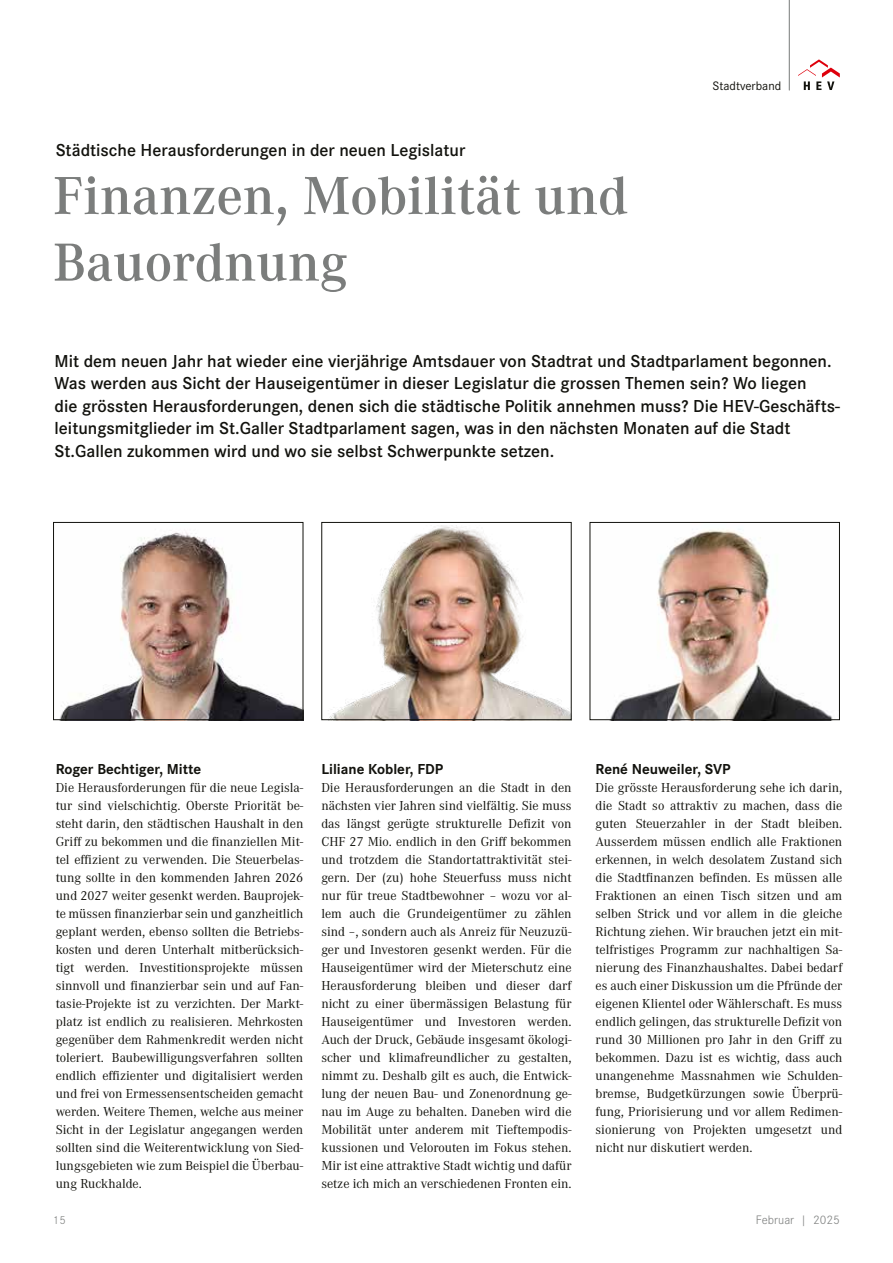
<style>
.page{position:relative;width:893px;height:1263px;background:#fff}
.page>*{position:absolute;margin:0;border:0;box-sizing:border-box;transform-origin:0 0}
.t1{font:600 55.5px/66.6px "Corporate A";color:#7b7d7c}
.t2{font:600 18px/22.5px "Corporate S";color:#12120d}
.t3{font:700 15px "Corporate S";color:#12120d}
.t4{font:13.5px/18px "Corporate A";color:#12120d;text-align:justify}
.t5{font:300 12.75px "Corporate S";color:#7b7d7c}
.t6{font:12.75px "Corporate S";color:#12120d}
.t7{font:300 12px "Corporate S";color:#7b7d7c}
</style>
<div class="page">
<hr style="left:789px;top:0;width:1px;height:90px;background:#929493">
<svg style="left:798px;top:59px;width:42px;height:31px"></svg>
<img style="left:60px;top:532px;width:241px;height:186px">
<div style="left:53px;top:522px;width:250px;height:198px;border:1px solid #12120d"></div>
<img style="left:329px;top:525px;width:241px;height:193px">
<div style="left:321px;top:522px;width:251px;height:198px;border:1px solid #12120d"></div>
<img style="left:610px;top:529px;width:223px;height:189px">
<div style="left:590px;top:522px;width:250px;height:198px;border:1px solid #12120d"></div>
<h2 class="t2" style="left:56px;top:138px;width:411px">Städtische Herausforderungen in der neuen Legislatur</h2>
<h1 class="t1" style="left:53px;top:160px;width:576px">Finanzen, Mobilität und<br>Bauordnung</h1>
<p class="t6" style="left:713px;top:77px;width:70px">Stadtverband</p>
<p class="t2" style="left:55px;top:349px;width:787px">Mit dem neuen Jahr hat wieder eine vierjährige Amtsdauer von Stadtrat und Stadtparlament begonnen.<br>Was werden aus Sicht der Hauseigentümer in dieser Legislatur die grossen Themen sein? Wo liegen<br>die grössten Herausforderungen, denen sich die städtische Politik annehmen muss? Die HEV-Geschäfts&shy;leitungsmitglieder im St.Galler Stadtparlament sagen, was in den nächsten Monaten auf die Stadt St.Gallen zukommen wird und wo sie selbst Schwerpunkte setzen.</p>
<p class="t3" style="left:56px;top:759px;width:147px">Roger Bechtiger, Mitte</p>
<p class="t4" style="left:56px;top:778px;width:249px">Die Herausforderungen für die neue Legisla&shy;tur sind vielschichtig. Oberste Priorität be&shy;steht darin, den städtischen Haushalt in den Griff zu bekommen und die finanziellen Mit&shy;tel effizient zu verwenden. Die Steuerbelas&shy;tung sollte in den kommenden Jahren 2026 und 2027 weiter gesenkt werden. Bauprojek&shy;te müssen finanzierbar sein und ganzheitlich geplant werden, ebenso sollten die Betriebs&shy;kosten und deren Unterhalt mitberücksich&shy;tigt werden. Investitionsprojekte müssen sinnvoll und finanzierbar sein und auf Fan&shy;tasie-Projekte ist zu verzichten. Der Markt&shy;platz ist endlich zu realisieren. Mehrkosten gegenüber dem Rahmenkredit werden nicht toleriert. Baubewilligungsverfahren sollten endlich effizienter und digitalisiert werden und frei von Ermessensentscheiden gemacht werden. Weitere Themen, welche aus meiner Sicht in der Legislatur angegangen werden sollten sind die Weiterentwicklung von Sied&shy;lungsgebieten wie zum Beispiel die Überbau&shy;ung Ruckhalde.</p>
<p class="t3" style="left:321px;top:759px;width:123px">Liliane Kobler, FDP</p>
<p class="t4" style="left:321px;top:778px;width:252px">Die Herausforderungen an die Stadt in den nächsten vier Jahren sind vielfältig. Sie muss das längst gerügte strukturelle Defizit von CHF 27 Mio. endlich in den Griff bekommen und trotzdem die Standortattraktivität stei&shy;gern. Der (zu) hohe Steuerfuss muss nicht nur für treue Stadtbewohner – wozu vor al&shy;lem auch die Grundeigentümer zu zählen sind –, sondern auch als Anreiz für Neuzuzü&shy;ger und Investoren gesenkt werden. Für die Hauseigentümer wird der Mieterschutz eine Herausforderung bleiben und dieser darf nicht zu einer übermässigen Belastung für Hauseigentümer und Investoren werden.<br>Auch der Druck, Gebäude insgesamt ökologi&shy;scher und klimafreundlicher zu gestalten, nimmt zu. Deshalb gilt es auch, die Entwick&shy;lung der neuen Bau- und Zonenordnung ge&shy;nau im Auge zu behalten. Daneben wird die Mobilität unter anderem mit Tieftempodis&shy;kussionen und Velorouten im Fokus stehen.<br>Mir ist eine attraktive Stadt wichtig und dafür setze ich mich an verschiedenen Fronten ein.</p>
<p class="t3" style="left:596px;top:759px;width:137px">René Neuweiler, SVP</p>
<p class="t4" style="left:596px;top:778px;width:248px">Die grösste Herausforderung sehe ich darin, die Stadt so attraktiv zu machen, dass die guten Steuerzahler in der Stadt bleiben.<br>Ausserdem müssen endlich alle Fraktionen erkennen, in welch desolatem Zustand sich die Stadtfinanzen befinden. Es müssen alle Fraktionen an einen Tisch sitzen und am selben Strick und vor allem in die gleiche Richtung ziehen. Wir brauchen jetzt ein mit&shy;telfristiges Programm zur nachhaltigen Sa&shy;nierung des Finanzhaushaltes. Dabei bedarf es auch einer Diskussion um die Pfründe der eigenen Klientel oder Wählerschaft. Es muss endlich gelingen, das strukturelle Defizit von rund 30 Millionen pro Jahr in den Griff zu bekommen. Dazu ist es wichtig, dass auch unangenehme Massnahmen wie Schulden&shy;bremse, Budgetkürzungen sowie Überprü&shy;fung, Priorisierung und vor allem Redimen&shy;sionierung von Projekten umgesetzt und nicht nur diskutiert werden.</p>
<p class="t7" style="left:53px;top:1212px;width:14px">15</p>
<p class="t5" style="left:756px;top:1211px;width:86px">Februar | 2025</p>
</div>
